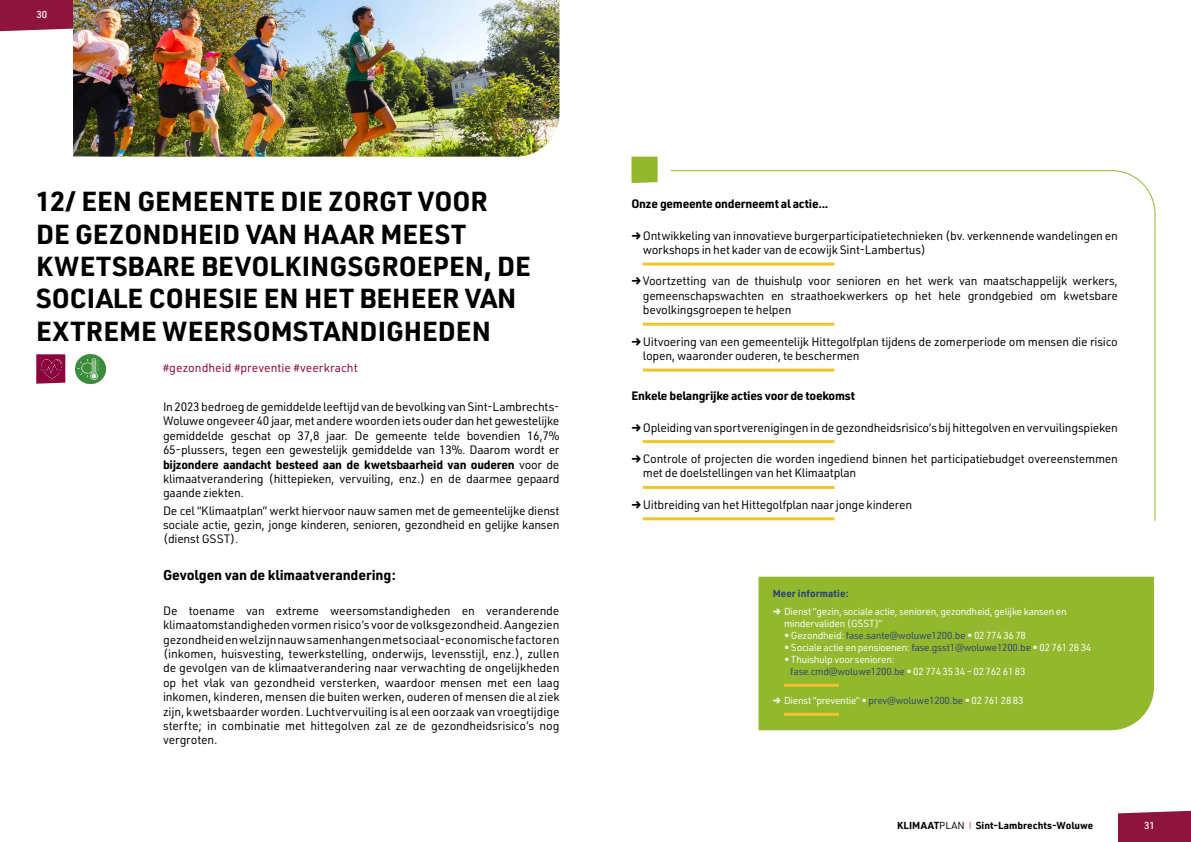
<style>
.page{position:relative;width:1191px;height:842px;background:#fff}
.page>*{position:absolute;margin:0;border:0;box-sizing:border-box;transform-origin:0 0}
.t1{font:700 27px/32.4px "URWDIN";color:#000}
.t2{font:700 14px "URWDIN";letter-spacing:-.01em;color:#000}
.t3{font:12px/14.4px "URWDIN";letter-spacing:-.02em;color:#000;text-align:justify}
.t4{font:700 12px "URWDIN";letter-spacing:-.02em;color:#000}
.t5{font:12px "URWDIN";color:#8f023d}
.t6{font:10px/12px "URWDIN";letter-spacing:-.025em;color:#fff}
.t7{font:10px "URWDIN";letter-spacing:-.025em;color:#2e4375}
.t8{font:700 10px "URWDIN";color:#000}
.t9{font:700 10px "URWDIN";color:#2e4375}
.t10{font:500 10px "URWDIN";color:#fff}
.s1{font-weight:700}
.s2{font-weight:900}
.s3{color:#fff}
.s4{color:#2e4375}
.s5{font-weight:400}
.s6{font-weight:300;color:#ab1852}
</style>
<div class="page">
<div style="left:0;top:0;width:73px;height:31px;background:#8e143e"></div>
<div style="left:1118px;top:811px;width:73px;height:31px;background:#8e143e"></div>
<img style="left:73px;top:0;width:486px;height:157px">
<img style="left:75px;top:354px;width:30px;height:30px">
<svg style="left:670px;top:170px;width:485px;height:351px"></svg>
<hr style="left:643px;top:262px;width:191px;height:3px;background:#efc42c">
<hr style="left:643px;top:323px;width:191px;height:3px;background:#efc42c">
<hr style="left:643px;top:369px;width:191px;height:3px;background:#efc42c">
<hr style="left:643px;top:440px;width:191px;height:3px;background:#efc42c">
<hr style="left:643px;top:486px;width:191px;height:3px;background:#efc42c">
<hr style="left:643px;top:517px;width:191px;height:3px;background:#efc42c">
<svg style="left:631px;top:157px;width:26px;height:26px"></svg>
<div style="left:758px;top:577px;width:396px;height:153px;background:#93b82e"></div>
<hr style="left:784px;top:684px;width:55px;height:3px;background:#efc42c">
<hr style="left:784px;top:713px;width:55px;height:3px;background:#efc42c">
<svg style="left:36px;top:354px;width:29px;height:30px"></svg>
<img style="left:40px;top:358px;width:22px;height:21px">
<p class="t10" style="left:36px;top:8px;width:12px">30</p>
<h1 class="t1" style="left:36px;top:184px;width:496px">12/ EEN GEMEENTE DIE ZORGT VOOR<br>DE GEZONDHEID VAN HAAR MEEST<br>KWETSBARE BEVOLKINGSGROEPEN, DE<br>SOCIALE COHESIE EN HET BEHEER VAN<br>EXTREME WEERSOMSTANDIGHEDEN</h1>
<p class="t5" style="left:163px;top:359px;width:196px">#gezondheid #preventie #veerkracht</p>
<p class="t3" style="left:163px;top:399px;width:398px">In 2023 bedroeg de gemiddelde leeftijd van de bevolking van Sint-Lambrechts-Woluwe ongeveer 40 jaar, met andere woorden iets ouder dan het gewestelijke gemiddelde geschat op 37,8 jaar. De gemeente telde bovendien 16,7% 65-plussers, tegen een gewestelijk gemiddelde van 13%. Daarom wordt er <span class="s1">bijzondere aandacht besteed aan de kwetsbaarheid van ouderen</span> voor de klimaatverandering (hittepieken, vervuiling, enz.) en de daarmee gepaard gaande ziekten.</p>
<p class="t3" style="left:163px;top:503px;width:398px">De cel “Klimaatplan” werkt hiervoor nauw samen met de gemeentelijke dienst sociale actie, gezin, jonge kinderen, senioren, gezondheid en gelijke kansen (dienst GSST).</p>
<p class="t2" style="left:163px;top:566px;width:234px">Gevolgen van de klimaatverandering:</p>
<p class="t3" style="left:163px;top:603px;width:398px">De toename van extreme weersomstandigheden en veranderende klimaatomstandigheden vormen risico’s voor de volksgezondheid. Aangezien gezondheid en welzijn nauw samenhangen met sociaal-economische factoren (inkomen, huisvesting, tewerkstelling, onderwijs, levensstijl, enz.), zullen de gevolgen van de klimaatverandering naar verwachting de ongelijkheden op het vlak van gezondheid versterken, waardoor mensen met een laag inkomen, kinderen, mensen die buiten werken, ouderen of mensen die al ziek zijn, kwetsbaarder worden. Luchtvervuiling is al een oorzaak van vroegtijdige sterfte; in combinatie met hittegolven zal ze de gezondheidsrisico’s nog vergroten.</p>
<p class="t4" style="left:631px;top:196px;width:198px">Onze gemeente onderneemt al actie...</p>
<p class="t3" style="left:643px;top:228px;width:476px;text-indent:-11px"><span class="s2">→</span> Ontwikkeling van innovatieve burgerparticipatietechnieken (bv. verkennende wandelingen en workshops in het kader van de ecowijk Sint-Lambertus)</p>
<p class="t3" style="left:643px;top:274px;width:476px;text-indent:-11px"><span class="s2">→</span> Voortzetting van de thuishulp voor senioren en het werk van maatschappelijk werkers, gemeenschapswachten en straathoekwerkers op het hele grondgebied om kwetsbare bevolkingsgroepen te helpen</p>
<p class="t3" style="left:643px;top:334px;width:476px;text-indent:-11px"><span class="s2">→</span> Uitvoering van een gemeentelijk Hittegolfplan tijdens de zomerperiode om mensen die risico lopen, waaronder ouderen, te beschermen</p>
<p class="t4" style="left:631px;top:388px;width:225px">Enkele belangrijke acties voor de toekomst</p>
<p class="t3" style="left:631px;top:420px;width:488px"><span class="s2">→</span> Opleiding van sportverenigingen in de gezondheidsrisico’s bij hittegolven en vervuilingspieken</p>
<p class="t3" style="left:643px;top:451px;width:476px;text-indent:-11px"><span class="s2">→</span> Controle of projecten die worden ingediend binnen het participatiebudget overeenstemmen met de doelstellingen van het Klimaatplan</p>
<p class="t3" style="left:631px;top:497px;width:282px"><span class="s2">→</span> Uitbreiding van het Hittegolfplan naar jonge kinderen</p>
<p class="t9" style="left:772px;top:587px;width:78px">Meer informatie:</p>
<p class="t6" style="left:784px;top:605px;width:284px;text-indent:-11px"><span class="s2">→</span> Dienst “gezin, sociale actie, senioren, gezondheid, gelijke kansen en mindervaliden (GSST)”</p>
<p class="t7" style="left:784px;top:629px;width:243px"><span class="s3">• Gezondheid:</span> fase.sante@woluwe1200.be <span class="s3">• 02 774 36 78</span></p>
<p class="t6" style="left:784px;top:641px;width:309px">• Sociale actie en pensioenen: <span class="s4">fase.gsst1@woluwe1200.be</span> • 02 761 28 34</p>
<p class="t6" style="left:790px;top:653px;width:237px;text-indent:-6px">• Thuishulp voor senioren:<br><span class="s4">fase.cmd@woluwe1200.be</span> • 02 774 35 34 – 02 762 61 83</p>
<p class="t6" style="left:772px;top:694px;width:252px"><span class="s2">→</span> Dienst “preventie” • <span class="s4">prev@woluwe1200.be</span> • 02 761 28 83</p>
<p class="t8" style="left:897px;top:819px;width:198px">KLIMAAT<span class="s5">PLAN</span> <span class="s6">I</span> Sint-Lambrechts-Woluwe</p>
<p class="t10" style="left:1144px;top:819px;width:12px">31</p>
</div>
